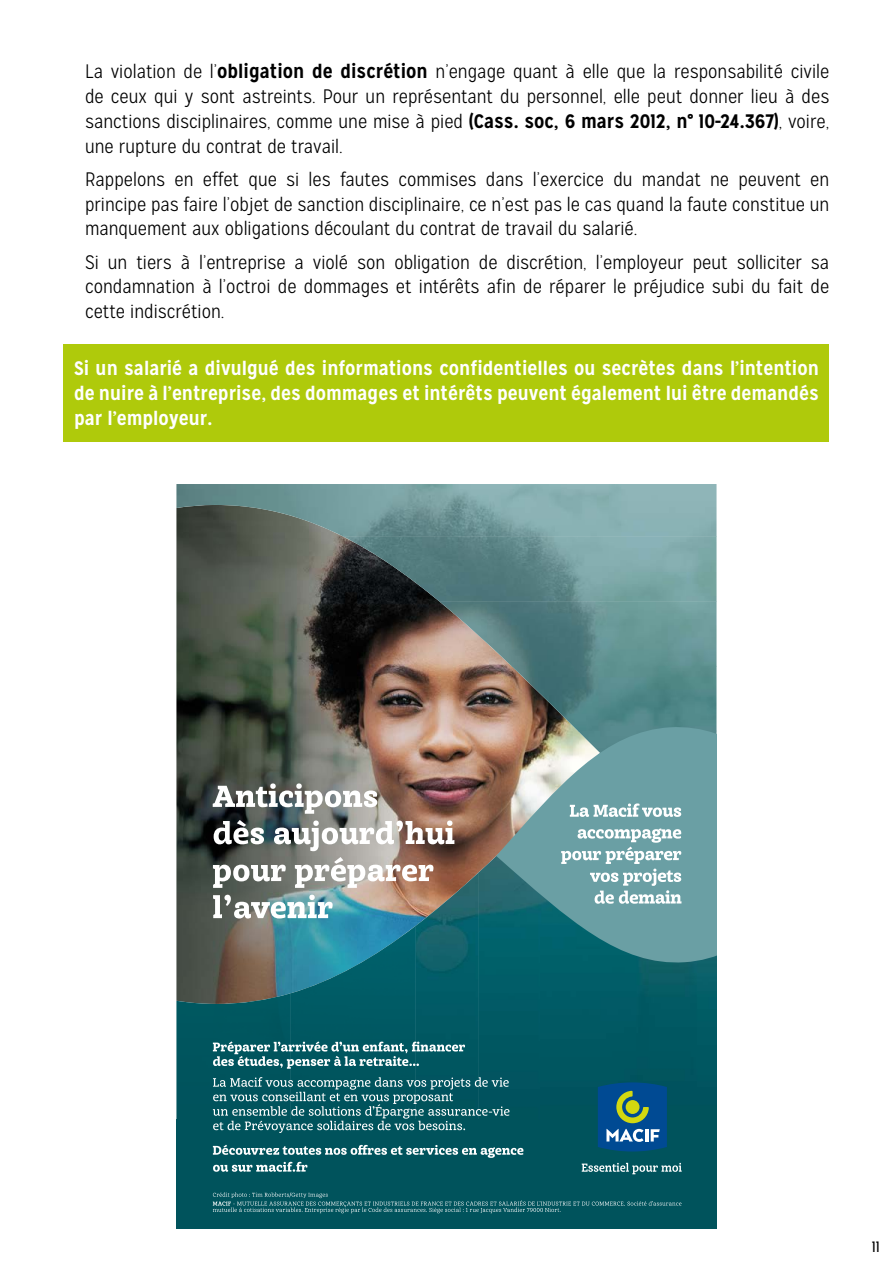
<style>
.page{position:relative;width:893px;height:1263px;background:#fff}
.page>*{position:absolute;margin:0;border:0;box-sizing:border-box;transform-origin:0 0}
.t1{font:300 19.5px/24.8px "Mission Gothic";color:#000;text-align:justify}
.t2{font:700 19.5px/24.8px "Mission Gothic";color:#fff;text-align:justify}
.t3{font:15px "Mission Gothic";color:#000}
.s1{font-weight:700}
</style>
<div class="page">
<div style="left:64px;top:344px;width:765px;height:97px;background:#afca0b"></div>
<img style="left:176px;top:537px;width:335px;height:456px">
<img style="left:471px;top:817px;width:7px;height:55px">
<img style="left:394px;top:888px;width:21px;height:38px">
<img style="left:216px;top:941px;width:74px;height:52px">
<img style="left:280px;top:537px;width:63px;height:30px">
<img style="left:337px;top:567px;width:102px;height:63px">
<div style="left:176px;top:1119px;width:540px;height:110px;background:#00535c"></div>
<img style="left:176px;top:484px;width:540px;height:53px">
<img style="left:343px;top:536px;width:373px;height:66px">
<img style="left:439px;top:601px;width:277px;height:65px">
<img style="left:511px;top:666px;width:205px;height:57px">
<img style="left:541px;top:966px;width:175px;height:153px">
<img style="left:478px;top:812px;width:63px;height:307px">
<img style="left:415px;top:872px;width:64px;height:205px">
<img style="left:290px;top:926px;width:126px;height:151px">
<img style="left:176px;top:993px;width:115px;height:126px">
<svg style="left:496px;top:723px;width:220px;height:243px;background:#669495"></svg>
<svg style="left:570px;top:803px;width:111px;height:14px"></svg>
<svg style="left:561px;top:828px;width:120px;height:76px"></svg>
<svg style="left:213px;top:783px;width:164px;height:31px"></svg>
<img style="left:214px;top:820px;width:240px;height:31px">
<svg style="left:213px;top:857px;width:220px;height:31px"></svg>
<svg style="left:213px;top:895px;width:120px;height:23px"></svg>
<svg style="left:213px;top:1192px;width:468px;height:21px;background:#17626a"></svg>
<svg style="left:582px;top:1163px;width:100px;height:11px"></svg>
<svg style="left:598px;top:1082px;width:69px;height:69px;background:#29678a"></svg>
<svg style="left:213px;top:1041px;width:252px;height:28px;background:#418088"></svg>
<svg style="left:213px;top:1077px;width:296px;height:56px;background:#2a6f77"></svg>
<svg style="left:213px;top:1145px;width:310px;height:27px;background:#30737b"></svg>
<p class="t1" style="left:85px;top:60px;width:746px">La violation de l’<span class="s1">obligation de discrétion</span> n’engage quant à elle que la responsabilité civile de ceux qui y sont astreints. Pour un représentant du personnel, elle peut donner lieu à des sanctions disciplinaires, comme une mise à pied <span class="s1">(Cass. soc, 6 mars 2012, n° 10-24.367)</span>, voire, une rupture du contrat de travail.</p>
<p class="t1" style="left:85px;top:167px;width:746px">Rappelons en effet que si les fautes commises dans l’exercice du mandat ne peuvent en principe pas faire l’objet de sanction disciplinaire, ce n’est pas le cas quand la faute constitue un manquement aux obligations découlant du contrat de travail du salarié.</p>
<p class="t1" style="left:85px;top:250px;width:746px">Si un tiers à l’entreprise a violé son obligation de discrétion, l’employeur peut solliciter sa condamnation à l’octroi de dommages et intérêts afin de réparer le préjudice subi du fait de cette indiscrétion.</p>
<p class="t2" style="left:74px;top:356px;width:746px">Si un salarié a divulgué des informations confidentielles ou secrètes dans l’intention de nuire à l’entreprise, des dommages et intérêts peuvent également lui être demandés par l’employeur.</p>
<p class="t3" style="left:872px;top:1237px;width:10px">11</p>
</div>
